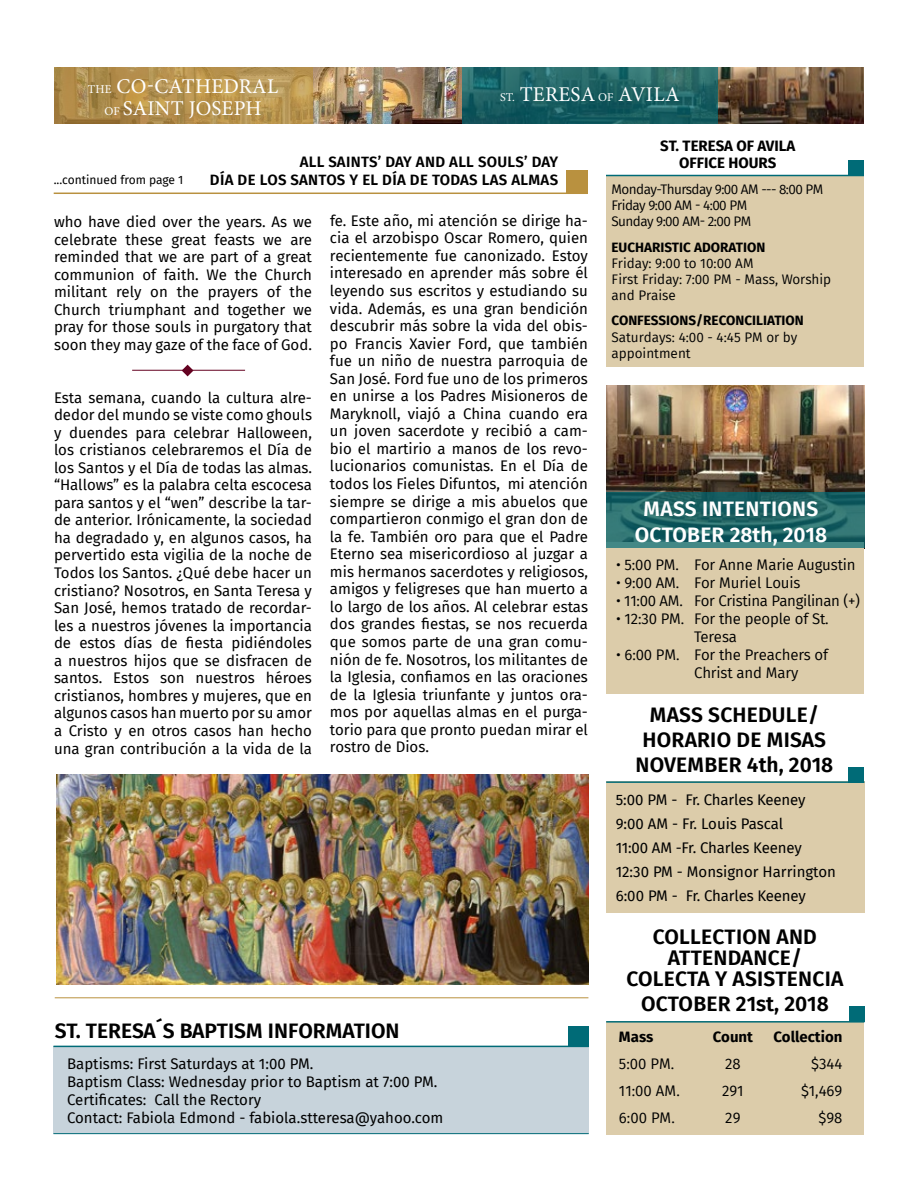
<style>
.page{position:relative;width:918px;height:1188px;background:#fff}
.page>*{position:absolute;margin:0;border:0;box-sizing:border-box;transform-origin:0 0}
.t1{font:600 21px/25.2px "Fira Sans";letter-spacing:.01em;color:#000;text-align:center}
.t2{font:21px/22.5px "Minion Pro";letter-spacing:.01em;color:#fff;text-align:center}
.t3{font:600 21px/25.2px "Fira Sans";letter-spacing:.01em;color:#fff;text-align:center}
.t4{font:15px/17.5px "Fira Sans";color:#000;text-align:justify}
.t5{font:15px/18px "Fira Sans";letter-spacing:-.01em;color:#000}
.t6{font:600 15px "Fira Sans";letter-spacing:.02em;color:#000}
.t7{font:700 15px/16.5px "Fira Sans";color:#000;text-align:center}
.t8{font:13.5px/16.2px "Fira Sans";letter-spacing:-.01em;color:#000}
.t9{font:13.5px/16.2px "Fira Sans";letter-spacing:-.04em;color:#000}
.t10{font:700 13.5px "Fira Sans";color:#000}
.t11{font:12px "Fira Sans";color:#000}
.s1{font-size:12px}
</style>
<div class="page">
<img style="left:312px;top:68px;width:552px;height:56px">
<svg style="left:460px;top:68px;width:258px;height:56px;background:#1f6264"></svg>
<svg style="left:54px;top:68px;width:258px;height:56px;background:#b4914e"></svg>
<div style="left:606px;top:175px;width:258px;height:191px;background:#dcccaa"></div>
<hr style="left:606px;top:175px;width:258px;height:1px;background:#006b77">
<div style="left:848px;top:160px;width:16px;height:16px;background:#006b77"></div>
<img style="left:606px;top:385px;width:258px;height:107px">
<div style="left:606px;top:781px;width:258px;height:132px;background:#dcccaa"></div>
<div style="left:606px;top:1021px;width:258px;height:114px;background:#dcccaa"></div>
<hr style="left:606px;top:781px;width:258px;height:2px;background:#006b77">
<hr style="left:606px;top:1021px;width:258px;height:2px;background:#006b77">
<div style="left:849px;top:767px;width:15px;height:15px;background:#006b77"></div>
<div style="left:849px;top:1006px;width:15px;height:16px;background:#006b77"></div>
<div style="left:607px;top:542px;width:257px;height:151px;background:#dcccaa"></div>
<svg style="left:606px;top:492px;width:258px;height:56px;background:#216768"></svg>
<hr style="left:55px;top:997px;width:533px;height:1px;background:#b9913f">
<div style="left:53px;top:1047px;width:536px;height:87px;background:#c7d3db"></div>
<hr style="left:53px;top:1133px;width:536px;height:1px;background:#006b77">
<hr style="left:53px;top:1046px;width:536px;height:1px;background:#006b77">
<div style="left:568px;top:1026px;width:21px;height:20px;background:#006b77"></div>
<svg style="left:182px;top:365px;width:11px;height:11px"></svg>
<hr style="left:132px;top:370px;width:113px;height:1px;background:#640221">
<div style="left:566px;top:170px;width:22px;height:23px;background:#b9913f"></div>
<hr style="left:54px;top:193px;width:533px;height:1px;background:#b9913f">
<img style="left:56px;top:775px;width:532px;height:209px">
<h1 class="t2" style="left:88px;top:75px;width:192px"><span class="s1">THE</span> CO-CATHEDRAL<br><span class="s1">OF</span> SAINT JOSEPH</h1>
<h1 class="t2" style="left:500px;top:83px;width:181px"><span class="s1">ST.</span> TERESA <span class="s1">OF</span> AVILA</h1>
<p class="t6" style="left:300px;top:150px;width:260px">ALL SAINTS’ DAY AND ALL SOULS’ DAY</p>
<p class="t11" style="left:54px;top:171px;width:131px">...continued from page 1</p>
<p class="t6" style="left:210px;top:168px;width:350px">DÍA DE LOS SANTOS Y EL DÍA DE TODAS LAS ALMAS</p>
<p class="t4" style="left:54px;top:213px;width:260px">who have died over the years. As we celebrate these great feasts we are reminded that we are part of a great communion of faith. We the Church militant rely on the prayers of the Church triumphant and together we pray for those souls in purgatory that soon they may gaze of the face of God.</p>
<p class="t4" style="left:54px;top:388px;width:260px">Esta semana, cuando la cultura alre&shy;dedor del mundo se viste como ghouls y duendes para celebrar Halloween, los cristianos celebraremos el Día de los Santos y el Día de todas las almas. “Hallows” es la palabra celta escocesa para santos y el “wen” describe la tar&shy;de anterior. Irónicamente, la sociedad ha degradado y, en algunos casos, ha pervertido esta vigilia de la noche de Todos los Santos. ¿Qué debe hacer un cristiano? Nosotros, en Santa Teresa y San José, hemos tratado de recordar&shy;les a nuestros jóvenes la importancia de estos días de fiesta pidiéndoles a nuestros hijos que se disfracen de santos. Estos son nuestros héroes cristianos, hombres y mujeres, que en algunos casos han muerto por su amor a Cristo y en otros casos han hecho una gran contribución a la vida de la</p>
<p class="t4" style="left:330px;top:211px;width:260px">fe. Este año, mi atención se dirige ha&shy;cia el arzobispo Oscar Romero, quien recientemente fue canonizado. Estoy interesado en aprender más sobre él leyendo sus escritos y estudiando su vida. Además, es una gran bendición descubrir más sobre la vida del obis&shy;po Francis Xavier Ford, que también fue un niño de nuestra parroquia de San José. Ford fue uno de los primeros en unirse a los Padres Misioneros de Maryknoll, viajó a China cuando era un joven sacerdote y recibió a cam&shy;bio el martirio a manos de los revo&shy;lucionarios comunistas. En el Día de todos los Fieles Difuntos, mi atención siempre se dirige a mis abuelos que compartieron conmigo el gran don de la fe. También oro para que el Padre Eterno sea misericordioso al juzgar a mis hermanos sacerdotes y religiosos, amigos y feligreses que han muerto a lo largo de los años. Al celebrar estas dos grandes fiestas, se nos recuerda que somos parte de una gran comu&shy;nión de fe. Nosotros, los militantes de la Iglesia, confiamos en las oraciones de la Iglesia triunfante y juntos ora&shy;mos por aquellas almas en el purga&shy;torio para que pronto puedan mirar el rostro de Dios.</p>
<h1 class="t1" style="left:55px;top:1017px;width:346px">ST. TERESA´S BAPTISM INFORMATION</h1>
<p class="t4" style="left:67px;top:1054px;width:378px;line-height:18px;text-align:left">Baptisms: First Saturdays at 1:00 PM.<br>Baptism Class: Wednesday prior to Baptism at 7:00 PM.<br>Certificates: Call the Rectory<br>Contact: Fabiola Edmond - fabiola.stteresa@yahoo.com</p>
<p class="t7" style="left:660px;top:137px;width:137px">ST. TERESA OF AVILA<br>OFFICE HOURS</p>
<p class="t9" style="left:612px;top:181px;width:214px">Monday-Thursday 9:00 AM --- 8:00 PM<br>Friday 9:00 AM - 4:00 PM<br>Sunday 9:00 AM- 2:00 PM</p>
<p class="t10" style="left:612px;top:236px;width:155px">EUCHARISTIC ADORATION</p>
<p class="t8" style="left:612px;top:255px;width:221px">Friday: 9:00 to 10:00 AM<br>First Friday: 7:00 PM - Mass, Worship and Praise</p>
<p class="t10" style="left:612px;top:309px;width:194px">CONFESSIONS/RECONCILIATION</p>
<p class="t8" style="left:612px;top:329px;width:187px">Saturdays: 4:00 - 4:45 PM or by appointment</p>
<h1 class="t3" style="left:635px;top:495px;width:194px">MASS INTENTIONS<br>OCTOBER 28th, 2018</h1>
<p class="t5" style="left:616px;top:555px;width:241px">• 5:00 PM. For Anne Marie Augustin</p>
<p class="t5" style="left:616px;top:573px;width:186px">• 9:00 AM. For Muriel Louis</p>
<p class="t5" style="left:616px;top:591px;width:245px">• 11:00 AM. For Cristina Pangilinan (+)</p>
<p class="t5" style="left:694px;top:609px;width:136px;text-indent:-78px">• 12:30 PM. For the people of St.<br>Teresa</p>
<p class="t5" style="left:694px;top:645px;width:136px;text-indent:-78px">• 6:00 PM. For the Preachers of<br>Christ and Mary</p>
<h1 class="t1" style="left:635px;top:701px;width:199px">MASS SCHEDULE/<br>HORARIO DE MISAS<br>NOVEMBER 4th, 2018</h1>
<p class="t4" style="left:616px;top:788px;width:222px;line-height:24px;text-align:left">5:00 PM - Fr. Charles Keeney<br>9:00 AM - Fr. Louis Pascal<br>11:00 AM -Fr. Charles Keeney<br>12:30 PM - Monsignor Harrington<br>6:00 PM - Fr. Charles Keeney</p>
<h1 class="t1" style="left:626px;top:924px;width:218px;line-height:21px">COLLECTION AND<br>ATTENDANCE/<br>COLECTA Y ASISTENCIA</h1>
<h1 class="t1" style="left:641px;top:990px;width:189px">OCTOBER 21st, 2018</h1>
<p class="t7" style="left:619px;top:1028px;width:36px">Mass</p>
<p class="t7" style="left:713px;top:1028px;width:42px">Count</p>
<p class="t7" style="left:773px;top:1028px;width:70px">Collection</p>
<p class="t5" style="left:619px;top:1055px;width:57px">5:00 PM.</p>
<p class="t5" style="left:725px;top:1055px;width:17px">28</p>
<p class="t5" style="left:811px;top:1055px;width:33px">$344</p>
<p class="t5" style="left:619px;top:1082px;width:62px">11:00 AM.</p>
<p class="t5" style="left:722px;top:1082px;width:23px">291</p>
<p class="t5" style="left:801px;top:1082px;width:43px">$1,469</p>
<p class="t5" style="left:619px;top:1109px;width:58px">6:00 PM.</p>
<p class="t5" style="left:725px;top:1109px;width:17px">29</p>
<p class="t5" style="left:819px;top:1109px;width:25px">$98</p>
</div>
